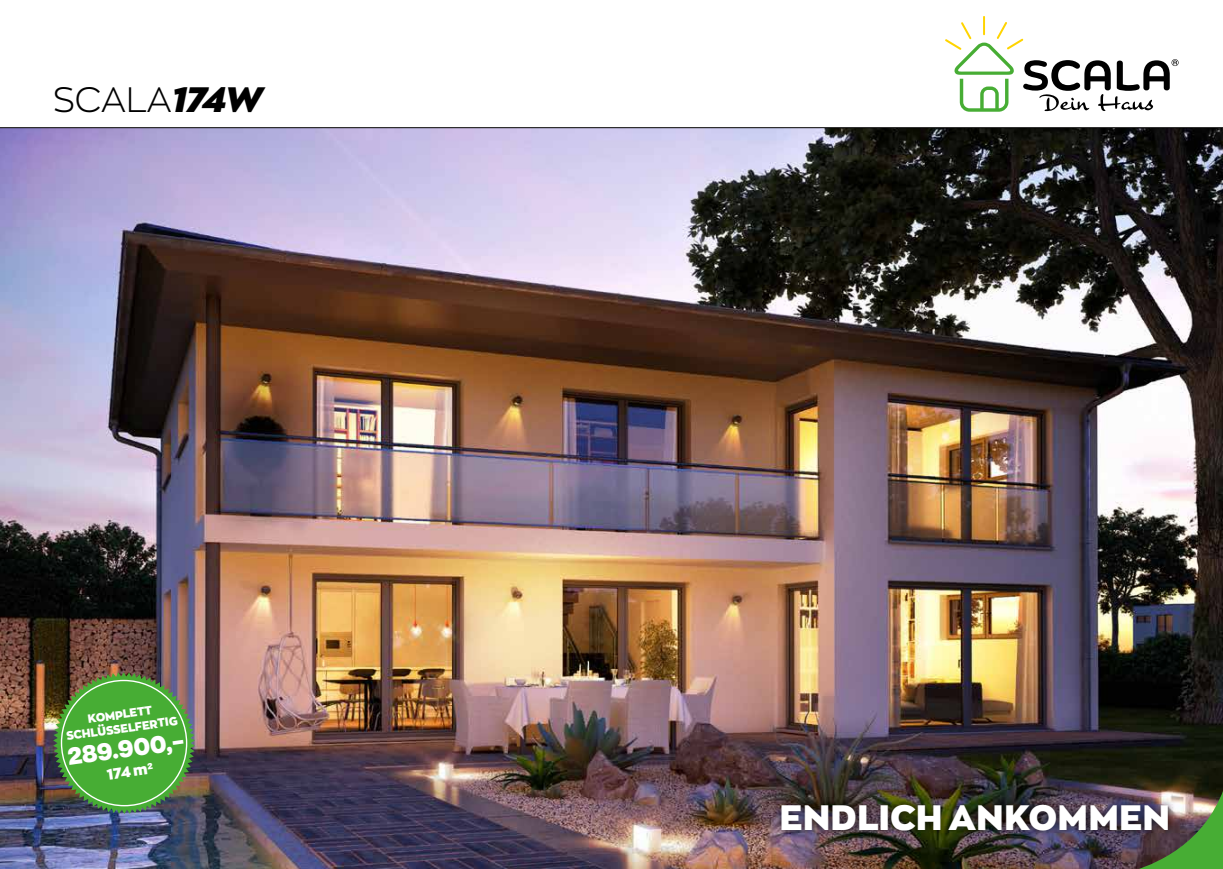
<style>
.page{position:relative;width:1223px;height:869px;background:#fff}
.page>*{position:absolute;margin:0;border:0;box-sizing:border-box;transform-origin:0 0}
.t1{font:900 35px "Zona Pro";letter-spacing:.02em;color:#fff}
.t2{font:300 35px "Zona Pro";color:#000}
.t3{font:900 23.75px "Zona Pro";color:#fff}
.t4{font:900 15px "Zona Pro";color:#fff}
.t5{font:900 11.88px/13.8px "Zona Pro";color:#fff;text-align:center}
.s1{font-weight:900;font-style:italic}
</style>
<div class="page">
<img style="left:0;top:128px;width:1222px;height:740px">
<img style="left:1082px;top:728px;width:140px;height:140px">
<hr style="left:0;top:127px;width:1222px;height:1px;background:#000">
<img style="left:53px;top:671px;width:142px;height:142px">
<div style="left:773px;top:796px;width:402px;height:41px;background:#000;opacity:.75"></div>
<svg style="left:945px;top:16px;width:233px;height:96px"></svg>
<h1 class="t2" style="left:53px;top:77px;width:211px">SCALA<span class="s1">174W</span></h1>
<p class="t5" style="left:64px;top:715px;width:114px;rotate:-8deg">KOMPLETT<br>SCHLÜSSELFERTIG</p>
<h2 class="t3" style="left:66px;top:741px;width:119px;rotate:-8deg">289.900,–</h2>
<p class="t4" style="left:106px;top:764px;width:48px;rotate:-8deg">174 m²</p>
<h1 class="t1" style="left:779px;top:794px;width:391px">ENDLICH ANKOMMEN</h1>
</div>
